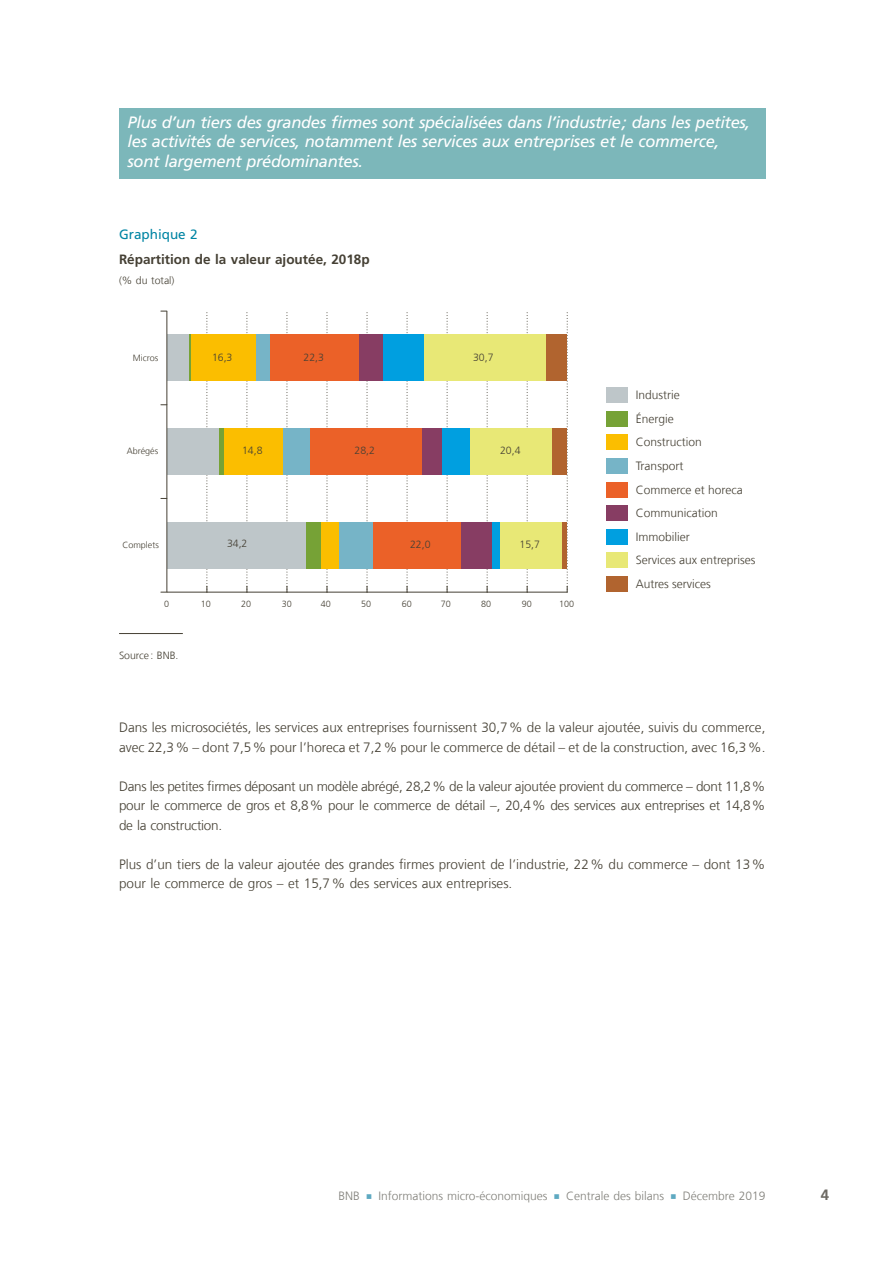
<style>
.page{position:relative;width:893px;height:1263px;background:#fff}
.page>*{position:absolute;margin:0;border:0;box-sizing:border-box;transform-origin:0 0}
.t1{font:italic 16.5px/19.5px "Frutiger LT Com";letter-spacing:-.02em;color:#fff}
.t2{font:700 15px "Frutiger LT Com";color:#6d6a63}
.t3{font:300 13.5px/19.5px "Frutiger LT Com";color:#454034}
.t4{font:700 13.5px "Frutiger LT Com";color:#454034}
.t5{font:13.5px "Frutiger LT Com";color:#0085a4}
.t6{font:300 12px/23.5px "Frutiger LT Com";color:#454034}
.t7{font:300 12px "Frutiger LT Com";color:#81807a}
.t8{font:300 10.5px "Frutiger LT Com";color:#454034}
.t9{font:300 9px "Frutiger LT Com";color:#454034}
.s1{color:#5ea9c1}
</style>
<div class="page">
<div style="left:119px;top:108px;width:646px;height:71px;background:#7cb7ba"></div>
<div style="left:167px;top:522px;width:139px;height:47px;background:#bec6c9"></div>
<div style="left:306px;top:522px;width:16px;height:47px;background:#76a236"></div>
<div style="left:322px;top:522px;width:17px;height:47px;background:#fbbe00"></div>
<div style="left:339px;top:522px;width:34px;height:47px;background:#76b4c7"></div>
<div style="left:373px;top:522px;width:88px;height:47px;background:#eb6128"></div>
<div style="left:461px;top:522px;width:31px;height:47px;background:#873d63"></div>
<div style="left:492px;top:522px;width:8px;height:47px;background:#009fe0"></div>
<div style="left:500px;top:522px;width:63px;height:47px;background:#e8e876"></div>
<hr style="left:563px;top:522px;width:4px;height:47px;background:#b1642f">
<div style="left:167px;top:428px;width:52px;height:47px;background:#bec6c9"></div>
<div style="left:219px;top:428px;width:6px;height:47px;background:#76a236"></div>
<div style="left:225px;top:428px;width:59px;height:47px;background:#fbbe00"></div>
<div style="left:284px;top:428px;width:26px;height:47px;background:#76b4c7"></div>
<div style="left:310px;top:428px;width:113px;height:47px;background:#eb6128"></div>
<div style="left:423px;top:428px;width:20px;height:47px;background:#873d63"></div>
<div style="left:443px;top:428px;width:27px;height:47px;background:#009fe0"></div>
<div style="left:470px;top:428px;width:82px;height:47px;background:#e8e876"></div>
<div style="left:552px;top:428px;width:15px;height:47px;background:#b1642f"></div>
<div style="left:167px;top:334px;width:23px;height:47px;background:#bec6c9"></div>
<hr style="left:190px;top:334px;width:1px;height:47px;background:#76a236">
<div style="left:191px;top:334px;width:65px;height:47px;background:#fbbe00"></div>
<div style="left:256px;top:334px;width:14px;height:47px;background:#76b4c7"></div>
<div style="left:270px;top:334px;width:89px;height:47px;background:#eb6128"></div>
<div style="left:359px;top:334px;width:24px;height:47px;background:#873d63"></div>
<div style="left:383px;top:334px;width:41px;height:47px;background:#009fe0"></div>
<div style="left:424px;top:334px;width:123px;height:47px;background:#e8e876"></div>
<div style="left:547px;top:334px;width:20px;height:47px;background:#b1642f"></div>
<svg style="left:207px;top:312px;width:1px;height:280px"></svg>
<svg style="left:247px;top:312px;width:1px;height:280px"></svg>
<svg style="left:287px;top:312px;width:1px;height:280px"></svg>
<svg style="left:327px;top:312px;width:1px;height:280px"></svg>
<svg style="left:367px;top:312px;width:1px;height:280px"></svg>
<svg style="left:407px;top:312px;width:1px;height:280px"></svg>
<svg style="left:447px;top:312px;width:1px;height:280px"></svg>
<svg style="left:487px;top:312px;width:1px;height:280px"></svg>
<svg style="left:527px;top:312px;width:1px;height:280px"></svg>
<svg style="left:567px;top:312px;width:1px;height:280px"></svg>
<hr style="left:166px;top:311px;width:1px;height:281px;background:#454034">
<hr style="left:167px;top:592px;width:400px;height:1px;background:#454034">
<div style="left:607px;top:388px;width:21px;height:15px;background:#bec6c9"></div>
<div style="left:607px;top:411px;width:21px;height:15px;background:#76a236"></div>
<div style="left:607px;top:435px;width:21px;height:15px;background:#fbbe00"></div>
<div style="left:607px;top:458px;width:21px;height:15px;background:#76b4c7"></div>
<div style="left:607px;top:482px;width:21px;height:15px;background:#eb6128"></div>
<div style="left:607px;top:506px;width:21px;height:15px;background:#873d63"></div>
<div style="left:607px;top:529px;width:21px;height:15px;background:#009fe0"></div>
<div style="left:607px;top:553px;width:21px;height:15px;background:#e8e876"></div>
<div style="left:607px;top:577px;width:21px;height:15px;background:#b1642f"></div>
<hr style="left:119px;top:633px;width:64px;height:1px;background:#454034">
<p class="t1" style="left:128px;top:112px;width:624px">Plus d’un tiers des grandes firmes sont spécialisées dans l’industrie; dans les petites, les activités de services, notamment les services aux entreprises et le commerce, sont largement prédominantes.</p>
<p class="t5" style="left:119px;top:226px;width:80px">Graphique 2</p>
<p class="t4" style="left:119px;top:251px;width:252px">Répartition de la valeur ajoutée, 2018p</p>
<p class="t8" style="left:119px;top:273px;width:57px">(% du total)</p>
<p class="t9" style="left:133px;top:352px;width:27px">Micros</p>
<p class="t8" style="left:212px;top:351px;width:22px">16,3</p>
<p class="t8" style="left:304px;top:351px;width:22px">22,3</p>
<p class="t8" style="left:473px;top:351px;width:22px">30,7</p>
<p class="t9" style="left:127px;top:445px;width:33px">Abrégés</p>
<p class="t8" style="left:242px;top:444px;width:22px">14,8</p>
<p class="t8" style="left:355px;top:444px;width:22px">28,2</p>
<p class="t8" style="left:500px;top:444px;width:22px">20,4</p>
<p class="t9" style="left:122px;top:540px;width:38px">Complets</p>
<p class="t8" style="left:227px;top:537px;width:22px">34,2</p>
<p class="t8" style="left:410px;top:538px;width:22px">22,0</p>
<p class="t8" style="left:520px;top:538px;width:22px">15,7</p>
<p class="t9" style="left:164px;top:598px;width:7px">0</p>
<p class="t9" style="left:201px;top:598px;width:12px">10</p>
<p class="t9" style="left:241px;top:598px;width:12px">20</p>
<p class="t9" style="left:282px;top:598px;width:12px">30</p>
<p class="t9" style="left:321px;top:598px;width:12px">40</p>
<p class="t9" style="left:361px;top:598px;width:12px">50</p>
<p class="t9" style="left:402px;top:598px;width:12px">60</p>
<p class="t9" style="left:441px;top:598px;width:12px">70</p>
<p class="t9" style="left:481px;top:598px;width:12px">80</p>
<p class="t9" style="left:522px;top:598px;width:12px">90</p>
<p class="t9" style="left:559px;top:598px;width:17px">100</p>
<p class="t8" style="left:119px;top:649px;width:61px">Source : BNB.</p>
<p class="t6" style="left:636px;top:383px;width:121px">Industrie<br>Énergie<br>Construction<br>Transport<br>Commerce et horeca<br>Communication<br>Immobilier<br>Services aux entreprises<br>Autres services</p>
<p class="t3" style="left:119px;top:717px;width:648px">Dans les microsociétés, les services aux entreprises fournissent 30,7% de la valeur ajoutée, suivis du commerce, avec 22,3% – dont 7,5% pour l’horeca et 7,2% pour le commerce de détail – et de la construction, avec 16,3%.</p>
<p class="t3" style="left:119px;top:776px;width:648px;text-align:justify">Dans les petites firmes déposant un modèle abrégé, 28,2% de la valeur ajoutée provient du commerce – dont 11,8% pour le commerce de gros et 8,8% pour le commerce de détail –, 20,4% des services aux entreprises et 14,8% de la construction.</p>
<p class="t3" style="left:119px;top:854px;width:648px">Plus d’un tiers de la valeur ajoutée des grandes firmes provient de l’industrie, 22% du commerce – dont 13% pour le commerce de gros – et 15,7% des services aux entreprises.</p>
<p class="t7" style="left:338px;top:1188px;width:428px">BNB <span class="s1">○</span> Informations micro-économiques <span class="s1">○</span> Centrale des bilans <span class="s1">○</span> Décembre 2019</p>
<p class="t2" style="left:821px;top:1186px;width:10px">4</p>
</div>
